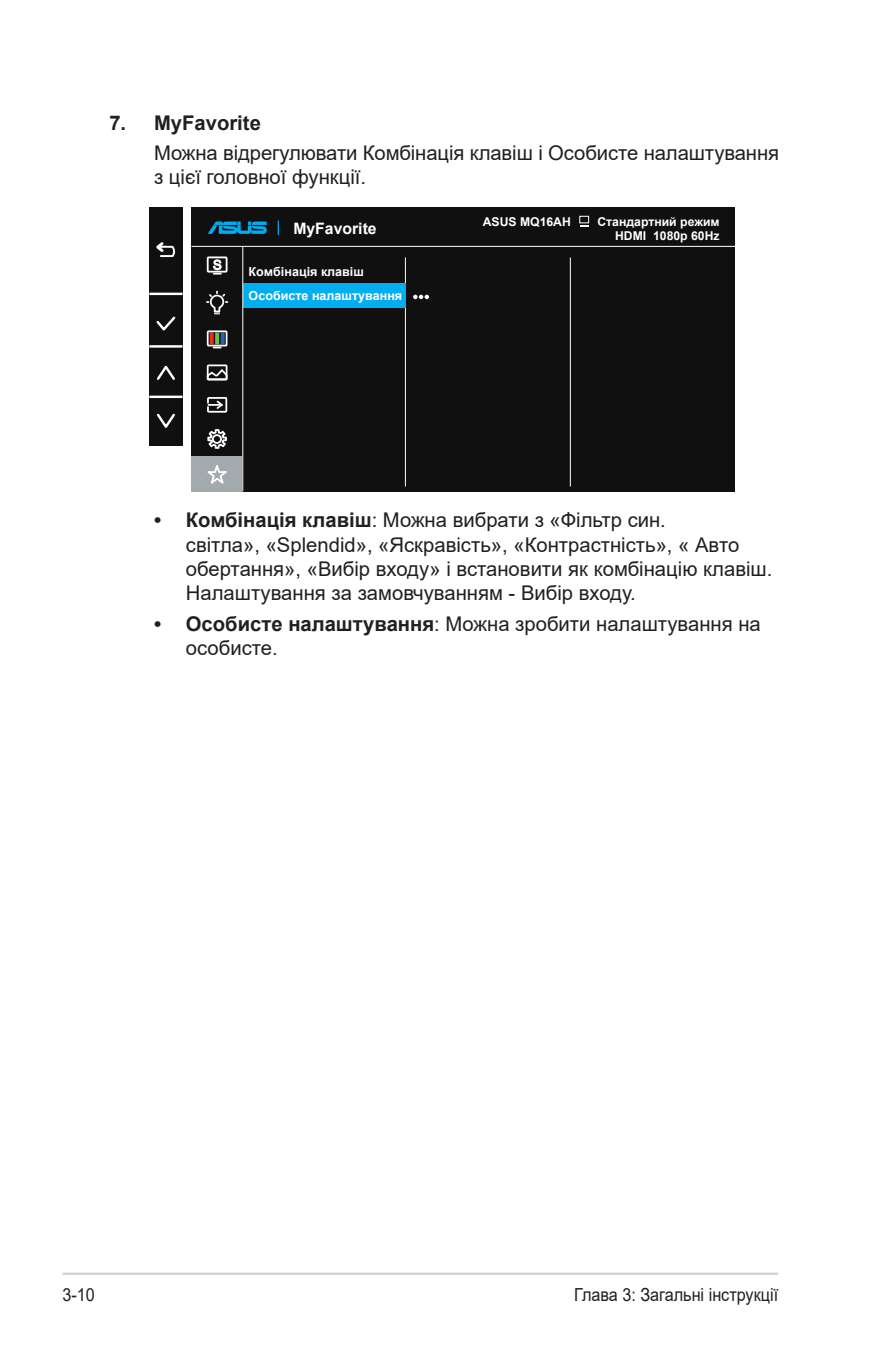
<style>
.page{position:relative;width:893px;height:1346px;background:#fff}
.page>*{position:absolute;margin:0;border:0;box-sizing:border-box;transform-origin:0 0}
.Body_Text_Indent{font:20.25px/24.3px "Arial";color:#231f20}
.OSD_Item{font:700 20.25px "Arial";color:#231f20}
.t1{font:18px "Arial";color:#231f20;scale:.9 1}
.t2{font:700 15.75px "Arial";color:#fff}
.t3{font:700 12.6px/23.8px "Arial";color:#fff}
.t4{font:700 12.15px "Arial";color:#fff}
.s1{font-weight:700}
</style>
<div class="page">
<hr style="left:63px;top:1272px;width:715px;height:3px;background:#d1d2d4">
<div style="left:192px;top:208px;width:543px;height:284px;background:#101010"></div>
<hr style="left:192px;top:246px;width:543px;height:1px;background:#fff">
<hr style="left:405px;top:257px;width:1px;height:229px;background:#fff">
<hr style="left:570px;top:257px;width:1px;height:229px;background:#fff">
<div style="left:243px;top:283px;width:162px;height:25px;background:#00aeef"></div>
<svg style="left:207px;top:291px;width:20px;height:23px"></svg>
<div style="left:207px;top:364px;width:20px;height:16px;border:2px solid #fff"></div>
<svg style="left:206px;top:367px;width:22px;height:14px"></svg>
<div style="left:192px;top:456px;width:50px;height:36px;background:#a3aaad"></div>
<svg style="left:207px;top:465px;width:20px;height:19px"></svg>
<hr style="left:242px;top:246px;width:1px;height:245px;background:#fff">
<svg style="left:210px;top:333px;width:4px;height:11px"></svg>
<svg style="left:215px;top:333px;width:4px;height:11px"></svg>
<hr style="left:221px;top:333px;width:4px;height:11px;background:#2e62ae">
<div style="left:207px;top:330px;width:20px;height:16px;border:2px solid #fff"></div>
<div style="left:207px;top:397px;width:20px;height:16px;border:2px solid #fff"></div>
<svg style="left:207px;top:399px;width:20px;height:13px"></svg>
<svg style="left:207px;top:429px;width:20px;height:20px"></svg>
<svg style="left:208px;top:221px;width:59px;height:13px"></svg>
<svg style="left:278px;top:220px;width:1px;height:15px"></svg>
<div style="left:207px;top:256px;width:21px;height:17px;border:2px solid #fff"></div>
<svg style="left:210px;top:258px;width:13px;height:17px"></svg>
<svg style="left:413px;top:295px;width:16px;height:4px"></svg>
<div style="left:149px;top:208px;width:33px;height:238px;background:#101010"></div>
<svg style="left:156px;top:316px;width:20px;height:15px"></svg>
<hr style="left:149px;top:396px;width:33px;height:2px;background:#fff">
<hr style="left:149px;top:345px;width:33px;height:3px;background:#fff">
<hr style="left:149px;top:293px;width:33px;height:2px;background:#fff">
<svg style="left:157px;top:365px;width:18px;height:15px"></svg>
<svg style="left:157px;top:413px;width:18px;height:15px"></svg>
<svg style="left:156px;top:242px;width:20px;height:15px"></svg>
<div style="left:579px;top:216px;width:10px;height:7px;border:1px solid #fff"></div>
<p class="OSD_Item" style="left:109px;top:108px;width:153px">7. MyFavorite</p>
<p class="Body_Text_Indent" style="left:154px;top:140px;width:627px">Можна відрегулювати Комбінація клавіш і Особисте налаштування з цієї головної функції.</p>
<p class="t2" style="left:293px;top:217px;width:85px">MyFavorite</p>
<p class="t3" style="left:249px;top:260px;width:155px">Комбінація клавіш<br>Особисте налаштування</p>
<p class="t4" style="left:483px;top:213px;width:90px">ASUS MQ16AH</p>
<p class="t4" style="left:597px;top:213px;width:124px">Стандартний режим</p>
<p class="t4" style="left:615px;top:227px;width:106px">HDMI 1080p 60Hz</p>
<p class="Body_Text_Indent" style="left:186px;top:508px;width:588px;text-indent:-32px"><span class="s1">• Комбінація клавіш</span>: Можна вибрати з «Фільтр син.<br>світла», «Splendid», «Яскравість», «Контрастність», « Авто обертання», «Вибір входу» і встановити як комбінацію клавіш.<br>Налаштування за замовчуванням - Вибір входу.</p>
<p class="Body_Text_Indent" style="left:186px;top:611px;width:576px;text-indent:-32px"><span class="s1">• Особисте налаштування</span>: Можна зробити налаштування на особисте.</p>
<p class="t1" style="left:63px;top:1282px;width:38px">3-10</p>
<p class="t1" style="left:574px;top:1282px;width:228px">Глава 3: Загальні інструкції</p>
</div>
